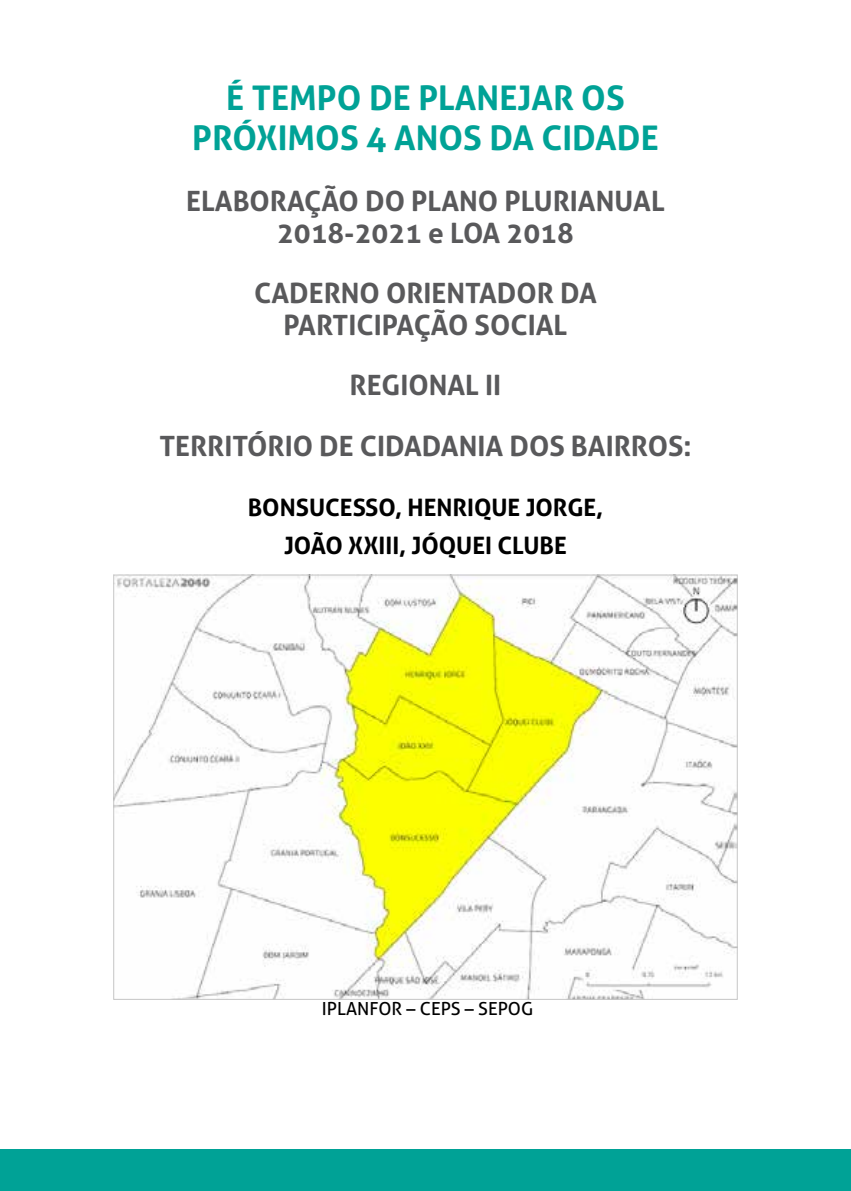
<style>
.page{position:relative;width:851px;height:1191px;background:#fff}
.page>*{position:absolute;margin:0;border:0;box-sizing:border-box;transform-origin:0 0}
.t1{font:700 34px/40px "Aller";color:#00a296;text-align:center}
.t2{font:700 28px/32px "Aller";color:#59595b;text-align:center}
.t3{font:700 24px/38px "Aller";color:#000;text-align:center}
.t4{font:18px "Aller";color:#000}
</style>
<div class="page">
<div style="left:0;top:1149px;width:850px;height:42px;background:#00a296"></div>
<img style="left:115px;top:577px;width:620px;height:420px">
<p class="t1" style="left:192px;top:78px;width:468px">É TEMPO DE PLANEJAR OS<br>PRÓXIMOS 4 ANOS DA CIDADE</p>
<p class="t2" style="left:186px;top:184px;width:480px">ELABORAÇÃO DO PLANO PLURIANUAL<br>2018-2021 e LOA 2018</p>
<p class="t2" style="left:254px;top:277px;width:344px">CADERNO ORIENTADOR DA<br>PARTICIPAÇÃO SOCIAL</p>
<p class="t2" style="left:159px;top:355px;width:533px;line-height:60.4px">REGIONAL II<br>TERRITÓRIO DE CIDADANIA DOS BAIRROS:</p>
<p class="t3" style="left:248px;top:488px;width:357px">BONSUCESSO, HENRIQUE JORGE,<br>JOÃO XXIII, JÓQUEI CLUBE</p>
<p class="t4" style="left:322px;top:997px;width:213px">IPLANFOR – CEPS – SEPOG</p>
</div>
